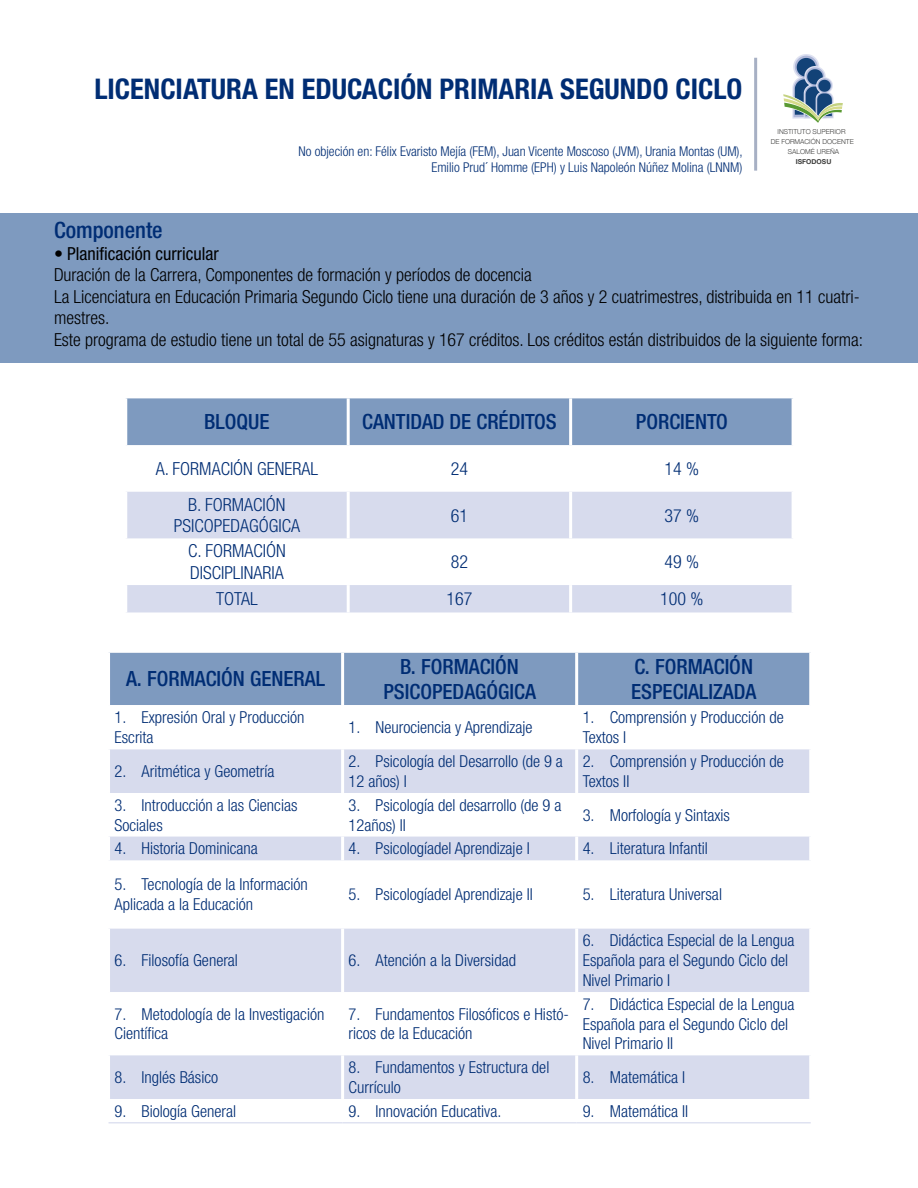
<style>
.page{position:relative;width:918px;height:1188px;background:#fff}
.page>*{position:absolute;margin:0;border:0;box-sizing:border-box;transform-origin:0 0}
.t1{font:700 condensed 28.5px "Helvetica Neue LT Std";color:#002d74}
.t2{font:500 condensed 22.5px "Helvetica Neue LT Std";color:#002d74}
.t3{font:500 condensed 21px/25.2px "Helvetica Neue LT Std";color:#002d74;text-align:center}
.t4{font:300 condensed 18px/21.6px "Helvetica Neue LT Std";color:#000}
.t5{font:300 condensed 18px/21.6px "Helvetica Neue LT Std";color:#002d74;text-align:center}
.t6{font:300 condensed 16.5px/19.8px "Helvetica Neue LT Std";color:#002d74}
.t7{font:300 condensed 13.5px/16.2px "Helvetica Neue LT Std";color:#002d74;text-align:right}
.t8{font:300 6.75px/9.9px "Helvetica Neue";color:#3c3c3b;text-align:center}
.t9{font:700 6.75px "Helvetica Neue";color:#3c3c3b}
.s1{font-weight:400}
</style>
<div class="page">
<hr style="left:754px;top:58px;width:3px;height:113px;background:#a7b0c4">
<svg style="left:783px;top:54px;width:60px;height:69px"></svg>
<div style="left:0;top:214px;width:918px;height:149px;background:#7e9abf"></div>
<div style="left:127px;top:398px;width:665px;height:47px;background:#7e9abf"></div>
<svg style="left:127px;top:492px;width:665px;height:120px;fill:#d7dbed"></svg>
<hr style="left:347px;top:398px;width:3px;height:47px;background:#fff">
<hr style="left:569px;top:398px;width:3px;height:47px;background:#fff">
<hr style="left:347px;top:492px;width:3px;height:46px;background:#fff">
<hr style="left:569px;top:492px;width:3px;height:46px;background:#fff">
<hr style="left:347px;top:585px;width:3px;height:27px;background:#fff">
<hr style="left:569px;top:585px;width:3px;height:27px;background:#fff">
<div style="left:110px;top:653px;width:699px;height:52px;background:#7e9abf"></div>
<svg style="left:109px;top:749px;width:701px;height:350px"></svg>
<hr style="left:341px;top:653px;width:3px;height:52px;background:#fff">
<hr style="left:575px;top:653px;width:3px;height:52px;background:#fff">
<hr style="left:107px;top:749px;width:3px;height:44px;background:#fff">
<hr style="left:341px;top:749px;width:3px;height:44px;background:#fff">
<hr style="left:575px;top:749px;width:3px;height:44px;background:#fff">
<hr style="left:809px;top:749px;width:3px;height:44px;background:#fff">
<hr style="left:107px;top:837px;width:3px;height:23px;background:#fff">
<hr style="left:341px;top:837px;width:3px;height:23px;background:#fff">
<hr style="left:575px;top:837px;width:3px;height:23px;background:#fff">
<hr style="left:809px;top:837px;width:3px;height:23px;background:#fff">
<hr style="left:107px;top:929px;width:3px;height:63px;background:#fff">
<hr style="left:341px;top:929px;width:3px;height:63px;background:#fff">
<hr style="left:575px;top:929px;width:3px;height:63px;background:#fff">
<hr style="left:809px;top:929px;width:3px;height:63px;background:#fff">
<hr style="left:107px;top:1055px;width:3px;height:44px;background:#fff">
<hr style="left:341px;top:1055px;width:3px;height:44px;background:#fff">
<hr style="left:575px;top:1055px;width:3px;height:44px;background:#fff">
<hr style="left:809px;top:1055px;width:3px;height:44px;background:#fff">
<hr style="left:109px;top:1122px;width:234px;height:2px;background:#dfe2f1">
<hr style="left:343px;top:1122px;width:234px;height:2px;background:#dfe2f1">
<hr style="left:577px;top:1122px;width:234px;height:2px;background:#dfe2f1">
<h1 class="t1" style="left:94px;top:72px;width:649px">LICENCIATURA EN EDUCACIÓN PRIMARIA SEGUNDO CICLO</h1>
<p class="t7" style="left:298px;top:143px;width:446px">No objeción en: Félix Evaristo Mejía (FEM), Juan Vicente Moscoso (JVM), Urania Montas (UM),<br>Emilio Prud´ Homme (EPH) y Luis Napoleón Núñez Molina (LNNM)</p>
<p class="t8" style="left:771px;top:126px;width:84px">INSTITUTO SUPERIOR<br>DE FORMACIÓN DOCENTE<br>SALOMÉ UREÑA</p>
<p class="t9" style="left:796px;top:156px;width:37px">ISFODOSU</p>
<h2 class="t2" style="left:54px;top:217px;width:110px">Componente</h2>
<p class="t4" style="left:54px;top:242px;width:811px">• <span class="s1">Planificación curricular<br></span>Duración de la Carrera, Componentes de formación y períodos de docencia<br>La Licenciatura en Educación Primaria Segundo Ciclo tiene una duración de 3 años y 2 cuatrimestres, distribuida en 11 cuatri&shy;mestres.<br>Este programa de estudio tiene un total de 55 asignaturas y 167 créditos. Los créditos están distribuidos de la siguiente forma:</p>
<p class="t3" style="left:204px;top:409px;width:67px">BLOQUE</p>
<p class="t3" style="left:362px;top:409px;width:196px">CANTIDAD DE CRÉDITOS</p>
<p class="t3" style="left:636px;top:409px;width:93px">PORCIENTO</p>
<p class="t5" style="left:156px;top:458px;width:164px">A. FORMACIÓN GENERAL</p>
<p class="t5" style="left:451px;top:458px;width:19px">24</p>
<p class="t5" style="left:665px;top:458px;width:36px">14 %</p>
<p class="t5" style="left:174px;top:493px;width:128px">B. FORMACIÓN<br>PSICOPEDAGÓGICA</p>
<p class="t5" style="left:451px;top:504px;width:19px">61</p>
<p class="t5" style="left:665px;top:504px;width:36px">37 %</p>
<p class="t5" style="left:188px;top:540px;width:99px;text-align:left">C. FORMACIÓN<br>DISCIPLINARIA</p>
<p class="t5" style="left:451px;top:551px;width:19px">82</p>
<p class="t5" style="left:665px;top:551px;width:36px">49 %</p>
<p class="t5" style="left:216px;top:588px;width:43px">TOTAL</p>
<p class="t5" style="left:446px;top:588px;width:27px">167</p>
<p class="t5" style="left:660px;top:588px;width:45px">100 %</p>
<p class="t3" style="left:126px;top:666px;width:201px">A. FORMACIÓN GENERAL</p>
<p class="t3" style="left:383px;top:653px;width:154px">B. FORMACIÓN<br>PSICOPEDAGÓGICA</p>
<p class="t3" style="left:631px;top:653px;width:127px;text-align:left">C. FORMACIÓN<br>ESPECIALIZADA</p>
<p class="t6" style="left:115px;top:707px;width:191px">1. Expresión Oral y Producción<br>Escrita</p>
<p class="t6" style="left:349px;top:717px;width:185px">1. Neurociencia y Aprendizaje</p>
<p class="t6" style="left:583px;top:707px;width:203px">1. Comprensión y Producción de<br>Textos I</p>
<p class="t6" style="left:115px;top:761px;width:161px">2. Aritmética y Geometría</p>
<p class="t6" style="left:349px;top:751px;width:216px">2. Psicología del Desarrollo (de 9 a<br>12 años) I</p>
<p class="t6" style="left:583px;top:751px;width:203px">2. Comprensión y Producción de<br>Textos II</p>
<p class="t6" style="left:115px;top:795px;width:184px">3. Introducción a las Ciencias<br>Sociales</p>
<p class="t6" style="left:349px;top:795px;width:214px">3. Psicología del desarrollo (de 9 a<br>12años) II</p>
<p class="t6" style="left:583px;top:805px;width:149px">3. Morfología y Sintaxis</p>
<p class="t6" style="left:115px;top:838px;width:145px">4. Historia Dominicana</p>
<p class="t6" style="left:349px;top:838px;width:183px">4. Psicologíadel Aprendizaje I</p>
<p class="t6" style="left:583px;top:838px;width:127px">4. Literatura Infantil</p>
<p class="t6" style="left:115px;top:875px;width:195px">5. Tecnología de la Información<br>Aplicada a la Educación</p>
<p class="t6" style="left:349px;top:885px;width:186px">5. Psicologíadel Aprendizaje II</p>
<p class="t6" style="left:583px;top:885px;width:141px">5. Literatura Universal</p>
<p class="t6" style="left:115px;top:950px;width:125px">6. Filosofía General</p>
<p class="t6" style="left:349px;top:950px;width:169px">6. Atención a la Diversidad</p>
<p class="t6" style="left:583px;top:931px;width:213px">6. Didáctica Especial de la Lengua<br>Española para el Segundo Ciclo del<br>Nivel Primario I</p>
<p class="t6" style="left:115px;top:1004px;width:211px">7. Metodología de la Investigación<br>Científica</p>
<p class="t6" style="left:349px;top:1004px;width:222px">7. Fundamentos Filosóficos e Histó&shy;ricos de la Educación</p>
<p class="t6" style="left:583px;top:994px;width:213px">7. Didáctica Especial de la Lengua<br>Española para el Segundo Ciclo del<br>Nivel Primario II</p>
<p class="t6" style="left:115px;top:1067px;width:105px">8. Inglés Básico</p>
<p class="t6" style="left:349px;top:1057px;width:202px">8. Fundamentos y Estructura del<br>Currículo</p>
<p class="t6" style="left:583px;top:1067px;width:104px">8. Matemática I</p>
<p class="t6" style="left:115px;top:1101px;width:123px">9. Biología General</p>
<p class="t6" style="left:349px;top:1101px;width:154px">9. Innovación Educativa.</p>
<p class="t6" style="left:583px;top:1101px;width:107px">9. Matemática II</p>
</div>
